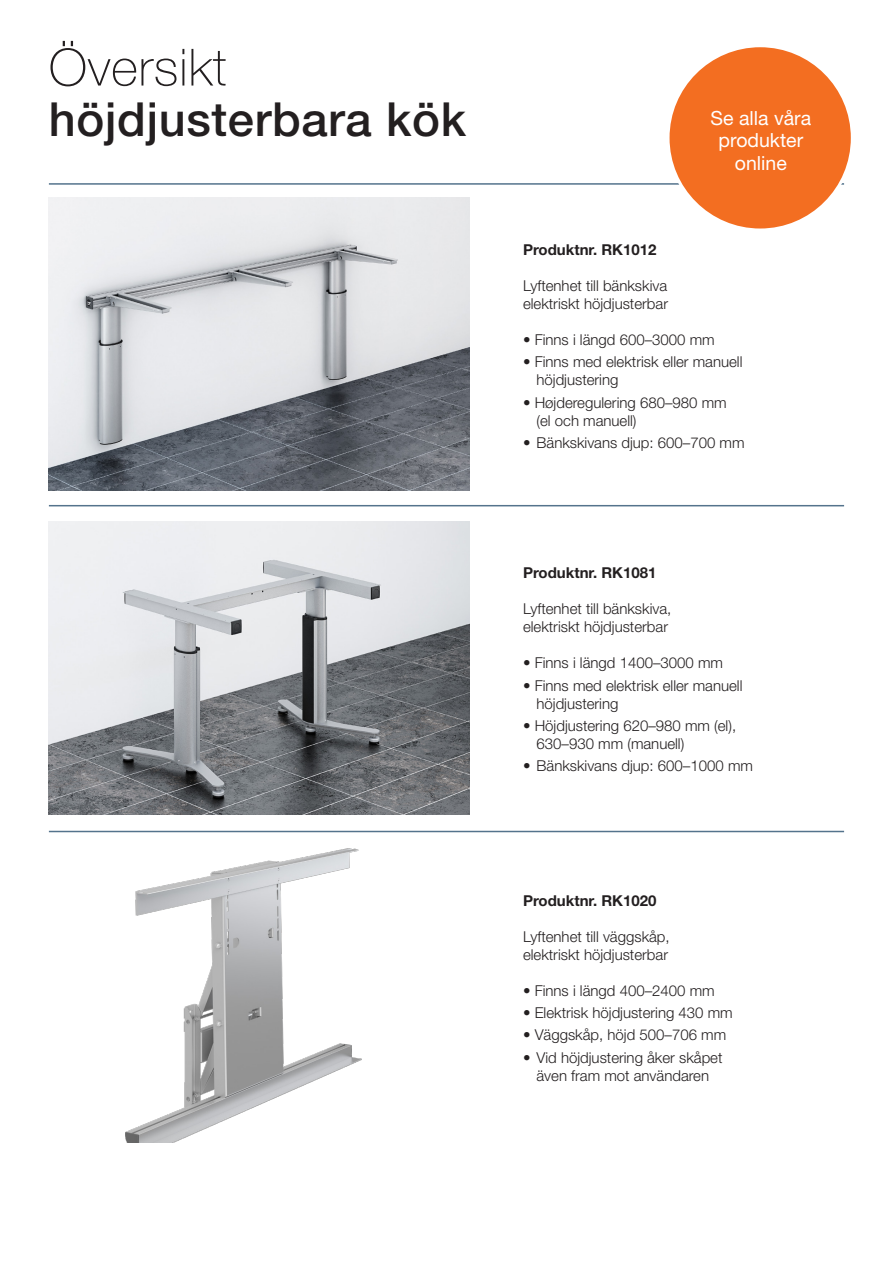
<style>
.page{position:relative;width:893px;height:1263px;background:#fff}
.page>*{position:absolute;margin:0;border:0;box-sizing:border-box;transform-origin:0 0}
.Overskrift_thin{font:100 51.3px "Helvetica Neue LT Std";letter-spacing:.015em;color:#231f20}
.Overskrift_medium{font:500 47.1px "Helvetica Neue LT Std";letter-spacing:.015em;color:#231f20}
.t1{font:19.5px "Helvetica Neue";color:#fff}
.Produkt_light{font:300 15px/18px "Helvetica Neue";color:#231f20}
.Produkt_light-2{font:700 15px "Helvetica Neue";color:#231f20}
</style>
<div class="page">
<hr style="left:49px;top:505px;width:795px;height:1px;background:#54738c">
<hr style="left:49px;top:183px;width:795px;height:2px;background:#54738c">
<hr style="left:49px;top:831px;width:795px;height:1px;background:#54738c">
<div style="left:668px;top:46px;width:184px;height:184px;background:#f36e21;border-radius:50%"></div>
<img style="left:49px;top:198px;width:421px;height:292px">
<img style="left:49px;top:522px;width:421px;height:292px">
<img style="left:126px;top:849px;width:235px;height:293px">
<p class="Overskrift_thin" style="left:49px;top:38px;width:179px">Översikt</p>
<p class="Overskrift_medium" style="left:49px;top:92px;width:419px">höjdjusterbara kök</p>
<p class="t1" style="left:710px;top:106px;width:102px">Se alla våra</p>
<p class="t1" style="left:719px;top:128px;width:86px">produkter</p>
<p class="t1" style="left:735px;top:151px;width:54px">online</p>
<p class="Produkt_light-2" style="left:523px;top:241px;width:135px">Produktnr. RK1012</p>
<p class="Produkt_light" style="left:523px;top:277px;width:146px">Lyftenhet till bänkskiva</p>
<p class="Produkt_light" style="left:523px;top:295px;width:147px">elektriskt höjdjusterbar</p>
<p class="Produkt_light" style="left:523px;top:331px;width:193px">• Finns i längd 600–3000 mm</p>
<p class="Produkt_light" style="left:536px;top:353px;width:207px;text-indent:-14px">• Finns med elektrisk eller manuell höjdjustering</p>
<p class="Produkt_light" style="left:536px;top:393px;width:192px;text-indent:-14px">• Højderegulering 680–980 mm (el och manuell)</p>
<p class="Produkt_light" style="left:523px;top:433px;width:223px">• Bänkskivans djup: 600–700 mm</p>
<p class="Produkt_light-2" style="left:523px;top:564px;width:135px">Produktnr. RK1081</p>
<p class="Produkt_light" style="left:523px;top:600px;width:150px">Lyftenhet till bänkskiva, elektriskt höjdjusterbar</p>
<p class="Produkt_light" style="left:523px;top:654px;width:202px">• Finns i längd 1400–3000 mm</p>
<p class="Produkt_light" style="left:536px;top:676px;width:207px;text-indent:-14px">• Finns med elektrisk eller manuell höjdjustering</p>
<p class="Produkt_light" style="left:536px;top:716px;width:201px;text-indent:-14px">• Höjdjustering 620–980 mm (el),<br>630–930 mm (manuell)</p>
<p class="Produkt_light" style="left:523px;top:756px;width:231px">• Bänkskivans djup: 600–1000 mm</p>
<p class="Produkt_light-2" style="left:523px;top:891px;width:135px">Produktnr. RK1020</p>
<p class="Produkt_light" style="left:523px;top:927px;width:148px">Lyftenhet till väggskåp, elektriskt höjdjusterbar</p>
<p class="Produkt_light" style="left:523px;top:981px;width:193px">• Finns i längd 400–2400 mm</p>
<p class="Produkt_light" style="left:523px;top:1003px;width:211px">• Elektrisk höjdjustering 430 mm</p>
<p class="Produkt_light" style="left:523px;top:1026px;width:205px">• Väggskåp, höjd 500–706 mm</p>
<p class="Produkt_light" style="left:523px;top:1048px;width:201px;text-align:center">• Vid höjdjustering åker skåpet även fram mot användaren</p>
</div>
